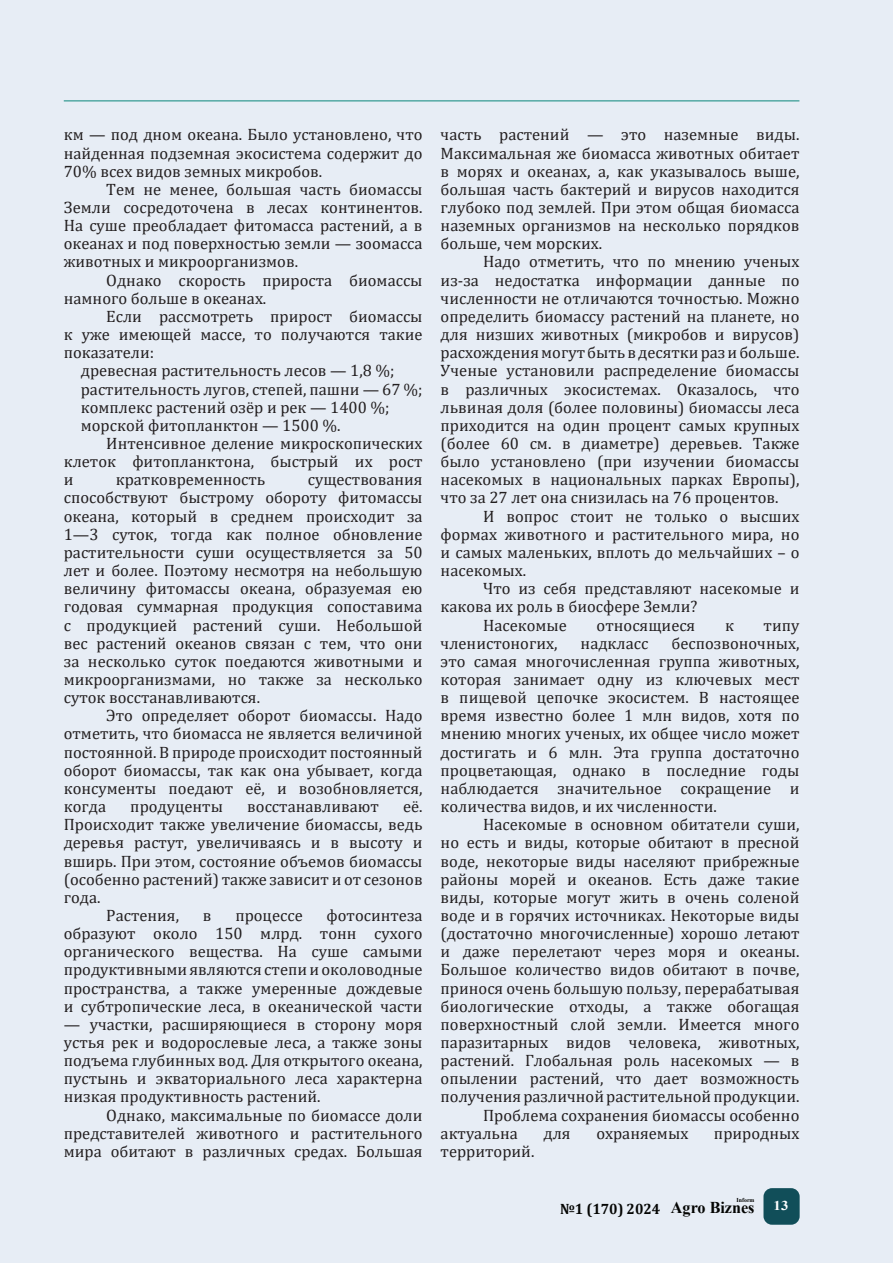
<style>
.page{position:relative;width:893px;height:1263px;background:#e7edf5}
.page>*{position:absolute;margin:0;border:0;box-sizing:border-box;transform-origin:0 0}
.t1{font:16.5px/18.1px "Cambria";color:#231f20;text-align:justify}
.t2{font:700 15px "Cambria";color:#040503;scale:.95 1}
.t3{font:700 6px "Times New Roman";color:#040503}
.s1{font-family:"Times New Roman";font-size:16.5px}
</style>
<div class="page">
<div style="left:763px;top:1188px;width:37px;height:37px;background:#114e59;border-radius:9px"></div>
<hr style="left:64px;top:101px;width:735px;height:1px;background:#0b877c">
<p class="t1" style="left:64px;top:126px;width:360px">км — под дном океана. Было установлено, что найденная подземная экосистема содержит до 70% всех видов земных микробов.</p>
<p class="t1" style="left:64px;top:180px;width:360px;text-indent:43px">Тем не менее, большая часть биомассы Земли сосредоточена в лесах континентов.<br>На суше преобладает фитомасса растений, а в океанах и под поверхностью земли — зоомасса животных и микроорганизмов.</p>
<p class="t1" style="left:64px;top:271px;width:360px;text-indent:43px">Однако скорость прироста биомассы намного больше в океанах.</p>
<p class="t1" style="left:64px;top:307px;width:360px;text-indent:43px">Если рассмотреть прирост биомассы к уже имеющей массе, то получаются такие показатели:</p>
<p class="t1" style="left:81px;top:362px;width:315px">древесная растительность лесов — 1,8 %;</p>
<p class="t1" style="left:81px;top:380px;width:343px">растительность лугов, степей, пашни — 67 %;</p>
<p class="t1" style="left:81px;top:398px;width:310px">комплекс растений озёр и рек — 1400 %;</p>
<p class="t1" style="left:81px;top:416px;width:261px">морской фитопланктон — 1500 %.</p>
<p class="t1" style="left:64px;top:434px;width:360px;text-indent:43px">Интенсивное деление микроскопических клеток фитопланктона, быстрый их рост и</p>
<p class="t1" style="left:116px;top:470px;width:151px">кратковременность</p>
<p class="t1" style="left:64px;top:470px;width:360px;text-indent:244px">существования способствуют быстрому обороту фитомассы океана, который в среднем происходит за 1—3 суток, тогда как полное обновление растительности суши осуществляется за 50 лет и более. Поэтому несмотря на небольшую величину фитомассы океана, образуемая ею годовая суммарная продукция сопоставима с продукцией растений суши. Небольшой вес растений океанов связан с тем, что они за несколько суток поедаются животными и микроорганизмами, но также за несколько суток восстанавливаются.</p>
<p class="t1" style="left:64px;top:706px;width:360px;text-indent:43px">Это определяет оборот биомассы. Надо отметить, что биомасса не является величиной постоянной. В природе происходит постоянный оборот биомассы, так как она убывает, когда консументы поедают её, и возобновляется, когда</p>
<p class="t1" style="left:64px;top:797px;width:360px;text-indent:339px">её.<br>Происходит также увеличение биомассы, ведь деревья растут, увеличиваясь и в высоту и вширь. При этом, состояние объемов биомассы (особенно растений) также зависит и от сезонов года.</p>
<p class="t1" style="left:106px;top:906px;width:74px">Растения,</p>
<p class="t1" style="left:203px;top:906px;width:10px">в</p>
<p class="t1" style="left:235px;top:906px;width:69px">процессе</p>
<p class="t1" style="left:130px;top:797px;width:94px">продуценты</p>
<p class="t1" style="left:247px;top:797px;width:133px">восстанавливают</p>
<p class="t1" style="left:64px;top:906px;width:360px;text-indent:263px">фотосинтеза образуют около 150 млрд. тонн сухого органического вещества. На суше самыми продуктивными являются степи и околоводные пространства, а также умеренные дождевые и субтропические леса, в океанической части</p>
<p class="t1" style="left:64px;top:1015px;width:360px">— участки, расширяющиеся в сторону моря устья рек и водорослевые леса, а также зоны подъема глубинных вод. Для открытого океана, пустынь и экваториального леса характерна низкая продуктивность растений.</p>
<p class="t1" style="left:64px;top:1106px;width:360px;text-indent:43px">Однако, максимальные по биомассе доли представителей животного и растительного мира обитают в различных средах. Большая</p>
<p class="t1" style="left:441px;top:126px;width:360px">часть растений — это наземные виды.<br>Максимальная же биомасса животных обитает в морях и океанах, а, как указывалось выше, большая часть бактерий и вирусов находится глубоко под землей. При этом общая биомасса наземных организмов на несколько порядков больше, чем морских.</p>
<p class="t1" style="left:441px;top:253px;width:360px;text-indent:43px">Надо отметить, что по мнению ученых из-за недостатка информации данные по численности не отличаются точностью. Можно определить биомассу растений на планете, но для низших животных (микробов и вирусов) расхождения могут быть в десятки раз и больше.<br>Ученые установили распределение биомассы в различных экосистемах. Оказалось, что львиная доля (более половины) биомассы леса приходится на один процент самых крупных (более 60 см. в диаметре) деревьев. Также было установлено (при изучении биомассы насекомых в национальных парках Европы), что за 27 лет она снизилась на 76 процентов.</p>
<p class="t1" style="left:441px;top:507px;width:360px;text-indent:43px">И вопрос стоит не только о высших формах животного и растительного мира, но и самых маленьких, вплоть до мельчайших – о насекомых.</p>
<p class="t1" style="left:441px;top:579px;width:360px;text-indent:43px">Что из себя представляют насекомые и какова их роль в биосфере Земли?</p>
<p class="t1" style="left:483px;top:616px;width:85px">Насекомые</p>
<p class="t1" style="left:597px;top:616px;width:100px">относящиеся</p>
<p class="t1" style="left:725px;top:616px;width:10px">к</p>
<p class="t1" style="left:764px;top:616px;width:37px">типу</p>
<p class="t1" style="left:441px;top:634px;width:118px">членистоногих,</p>
<p class="t1" style="left:581px;top:634px;width:69px">надкласс</p>
<p class="t1" style="left:441px;top:634px;width:360px;text-indent:231px">беспозвоночных, это самая многочисленная группа животных, которая занимает одну из ключевых мест в пищевой цепочке экосистем. В настоящее время известно более 1 млн видов, хотя по мнению многих ученых, их общее число может достигать и 6 млн. Эта группа достаточно процветающая, однако в последние годы наблюдается значительное сокращение и количества видов, и их численности.</p>
<p class="t1" style="left:441px;top:815px;width:360px;text-indent:43px">Насекомые в основном обитатели суши, но есть и виды, которые обитают в пресной воде, некоторые виды населяют прибрежные районы морей и океанов. Есть даже такие виды, которые могут жить в очень соленой воде и в горячих источниках. Некоторые виды (достаточно многочисленные) хорошо летают и даже перелетают через моря и океаны.<br>Большое количество видов обитают в почве, принося очень большую пользу, перерабатывая биологические отходы, а также обогащая поверхностный слой земли. Имеется много паразитарных видов человека, животных, растений. Глобальная роль насекомых — в опылении растений, что дает возможность получения различной растительной продукции.</p>
<p class="t1" style="left:441px;top:1106px;width:360px;text-indent:43px">Проблема сохранения биомассы особенно актуальна</p>
<p class="t1" style="left:543px;top:1124px;width:29px">для</p>
<p class="t1" style="left:596px;top:1124px;width:93px">охраняемых</p>
<p class="t1" style="left:714px;top:1124px;width:87px">природных</p>
<p class="t1" style="left:441px;top:1142px;width:95px">территорий.</p>
<p class="t3" style="left:737px;top:1196px;width:19px">Inform</p>
<p class="t2" style="left:560px;top:1198px;width:242px">№1 (170) 2024 <span class="s1">Agro Biznes</span> <sup>13</sup></p>
</div>
